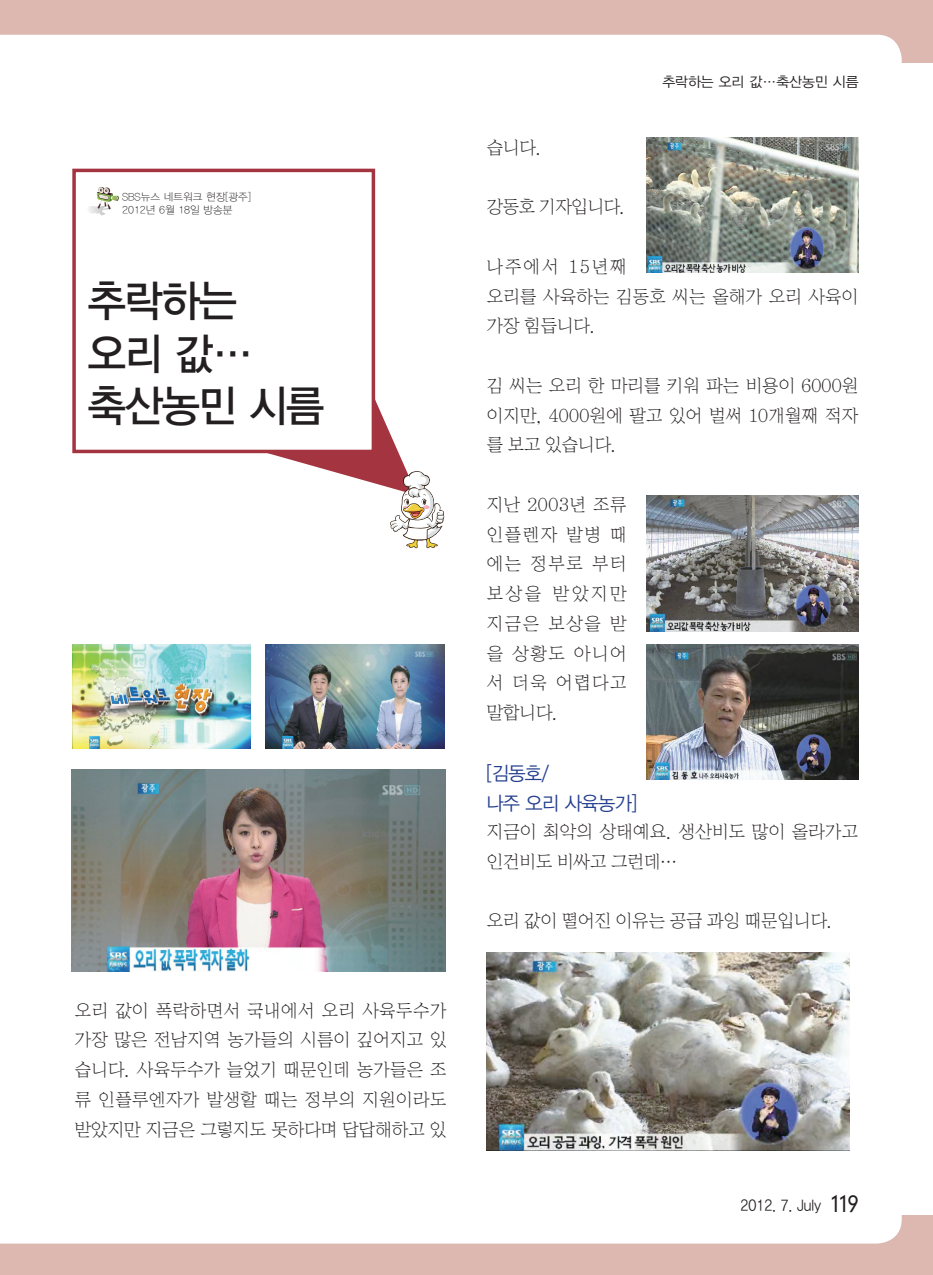
<style>
.page{position:relative;width:933px;height:1275px;background:#fff}
.page>*{position:absolute;margin:0;border:0;box-sizing:border-box;transform-origin:0 0}
.t1{font:43.75px "YDIYGO330";letter-spacing:-.03em;color:#231f20;scale:.95 1}
.t2{font:300 22.75px "DIN Neuzeit Grotesk Std";color:#231f20;scale:.9 1}
.t3{font:19.25px "YDIYGO320";letter-spacing:-.03em;color:#253f8e}
.t4{font:17.5px/29.8px "YDIY Sin";letter-spacing:-.02em;color:#231f20;text-align:justify}
.t5{font:17.5px "YDIY Sin";letter-spacing:-.05em;color:#231f20}
.t6{font:15.75px "YDIYGO320";color:#231f20;scale:.9 1}
.t7{font:14px "YDIYGO320";color:#231f20}
.t8{font:10.5px "YDIYGO310";color:#231f20}
</style>
<div class="page">
<div style="left:0;top:1215px;width:933px;height:60px;background:#ddb8b0"></div>
<div style="left:0;top:1215px;width:901px;height:28px;background:#fff"></div>
<div style="left:0;top:0;width:933px;height:62px;background:#ddb8b0"></div>
<div style="left:0;top:35px;width:901px;height:27px;background:#fff"></div>
<img style="left:71px;top:769px;width:374px;height:203px">
<img style="left:647px;top:137px;width:211px;height:136px">
<img style="left:647px;top:496px;width:211px;height:135px">
<img style="left:486px;top:952px;width:363px;height:198px">
<img style="left:647px;top:645px;width:211px;height:135px">
<img style="left:72px;top:645px;width:179px;height:104px">
<img style="left:266px;top:645px;width:178px;height:104px">
<div style="left:72px;top:169px;width:303px;height:284px;background:#fff;border:4px solid #a43440"></div>
<svg style="left:160px;top:311px;width:285px;height:237px"></svg>
<svg style="left:88px;top:187px;width:31px;height:29px"></svg>
<p class="t8" style="left:122px;top:192px;width:130px">SBS뉴스 네트워크 현장[광주]</p>
<p class="t8" style="left:122px;top:204px;width:112px">2012년 6월 18일 방송분</p>
<p class="t1" style="left:88px;top:277px;width:159px">추락하는</p>
<p class="t1" style="left:88px;top:330px;width:176px">오리 값…</p>
<p class="t1" style="left:88px;top:382px;width:250px">축산농민 시름</p>
<p class="t4" style="left:74px;top:996px;width:374px">오리 값이 폭락하면서 국내에서 오리 사육두수가 가장 많은 전남지역 농가들의 시름이 깊어지고 있 습니다. 사육두수가 늘었기 때문인데 농가들은 조 류 인플루엔자가 발생할 때는 정부의 지원이라도 받았지만 지금은 그렇지도 못하다며 답답해하고 있</p>
<p class="t4" style="left:486px;top:133px;width:57px">습니다.</p>
<p class="t5" style="left:486px;top:198px;width:141px">강동호 기자입니다.</p>
<p class="t7" style="left:662px;top:74px;width:198px">추락하는 오리 값…축산농민 시름</p>
<p class="t4" style="left:486px;top:252px;width:374px;text-align:left">나주에서 15년째<br>오리를 사육하는 김동호 씨는 올해가 오리 사육이 가장 힘듭니다.</p>
<p class="t4" style="left:486px;top:371px;width:373px">김 씨는 오리 한 마리를 키워 파는 비용이 6000원 이지만, 4000원에 팔고 있어 벌써 10개월째 적자 를 보고 있습니다.</p>
<p class="t4" style="left:486px;top:490px;width:142px">지난 2003년 조류 인플렌자 발병 때 에는 정부로 부터 보상을 받았지만 지금은 보상을 받 을 상황도 아니어 서 더욱 어렵다고 말합니다.</p>
<p class="t3" style="left:486px;top:763px;width:65px">[김동호/</p>
<p class="t3" style="left:486px;top:793px;width:152px">나주 오리 사육농가]</p>
<p class="t4" style="left:486px;top:817px;width:374px">지금이 최악의 상태예요. 생산비도 많이 올라가고 인건비도 비싸고 그런데…</p>
<p class="t4" style="left:486px;top:907px;width:348px">오리 값이 떨어진 이유는 공급 과잉 때문입니다.</p>
<p class="t6" style="left:740px;top:1196px;width:91px">2012. 7. July</p>
<p class="t2" style="left:831px;top:1190px;width:32px">119</p>
</div>
